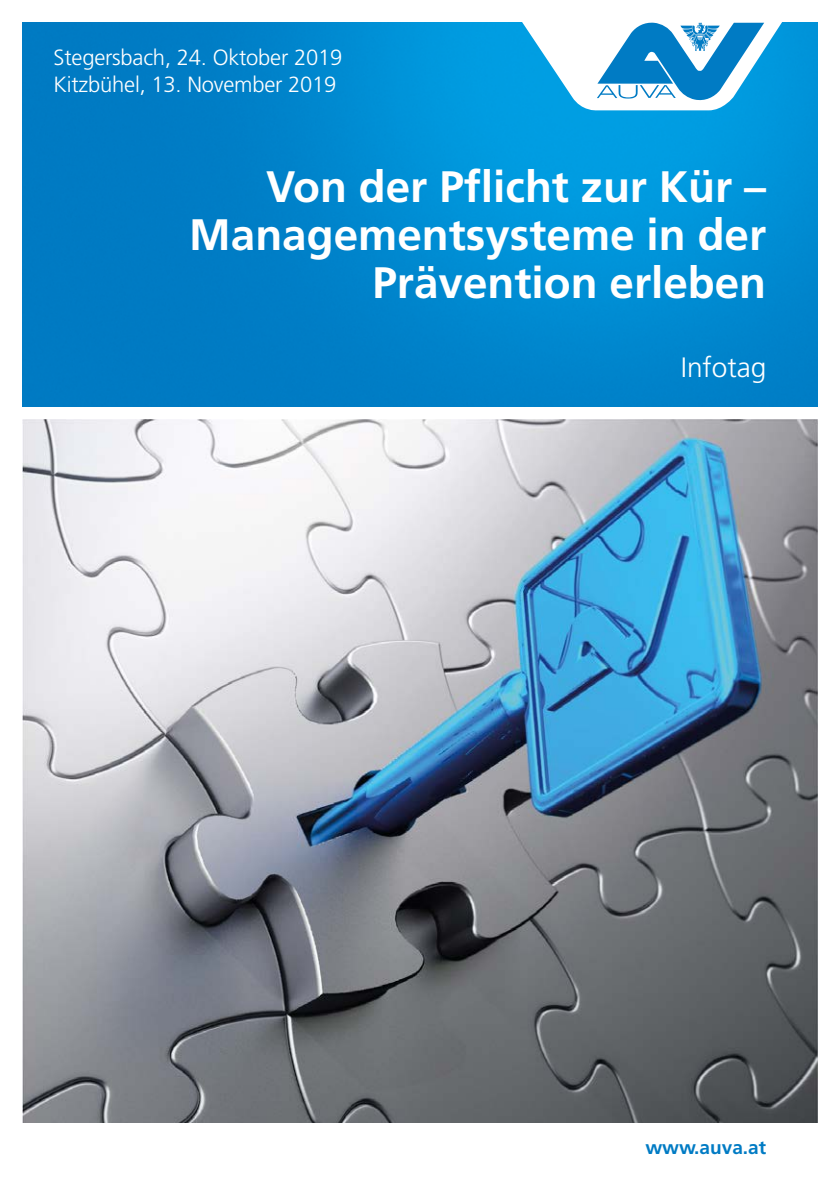
<style>
.page{position:relative;width:840px;height:1191px;background:#fff}
.page>*{position:absolute;margin:0;border:0;box-sizing:border-box;transform-origin:0 0}
.H1_Headline_Vorderseite_32_32{font:700 44px/48px "Frutiger LT Std";color:#fff;text-align:right}
.A_Headline_Vorderseite_32_32_1{font:300 28px "Frutiger LT Std";color:#fff}
.t1{font:300 22px "Frutiger LT Std";letter-spacing:-.01em;color:#fff}
.t2{font:700 19px "Frutiger LT Std";color:#007bc4}
</style>
<div class="page">
<img style="left:23px;top:23px;width:793px;height:384px">
<svg style="left:520px;top:22px;width:263px;height:89px"></svg>
<img style="left:23px;top:420px;width:793px;height:703px">
<p class="t1" style="left:54px;top:45px;width:290px">Stegersbach, 24. Oktober 2019</p>
<p class="t1" style="left:54px;top:72px;width:284px">Kitzbühel, 13. November 2019</p>
<h1 class="H1_Headline_Vorderseite_32_32" style="left:189px;top:162px;width:578px">Von der Pflicht zur Kür –<br>Managementsysteme in der<br>Prävention erleben</h1>
<p class="A_Headline_Vorderseite_32_32_1" style="left:680px;top:351px;width:87px">Infotag</p>
<p class="t2" style="left:645px;top:1136px;width:122px">www.auva.at</p>
</div>
